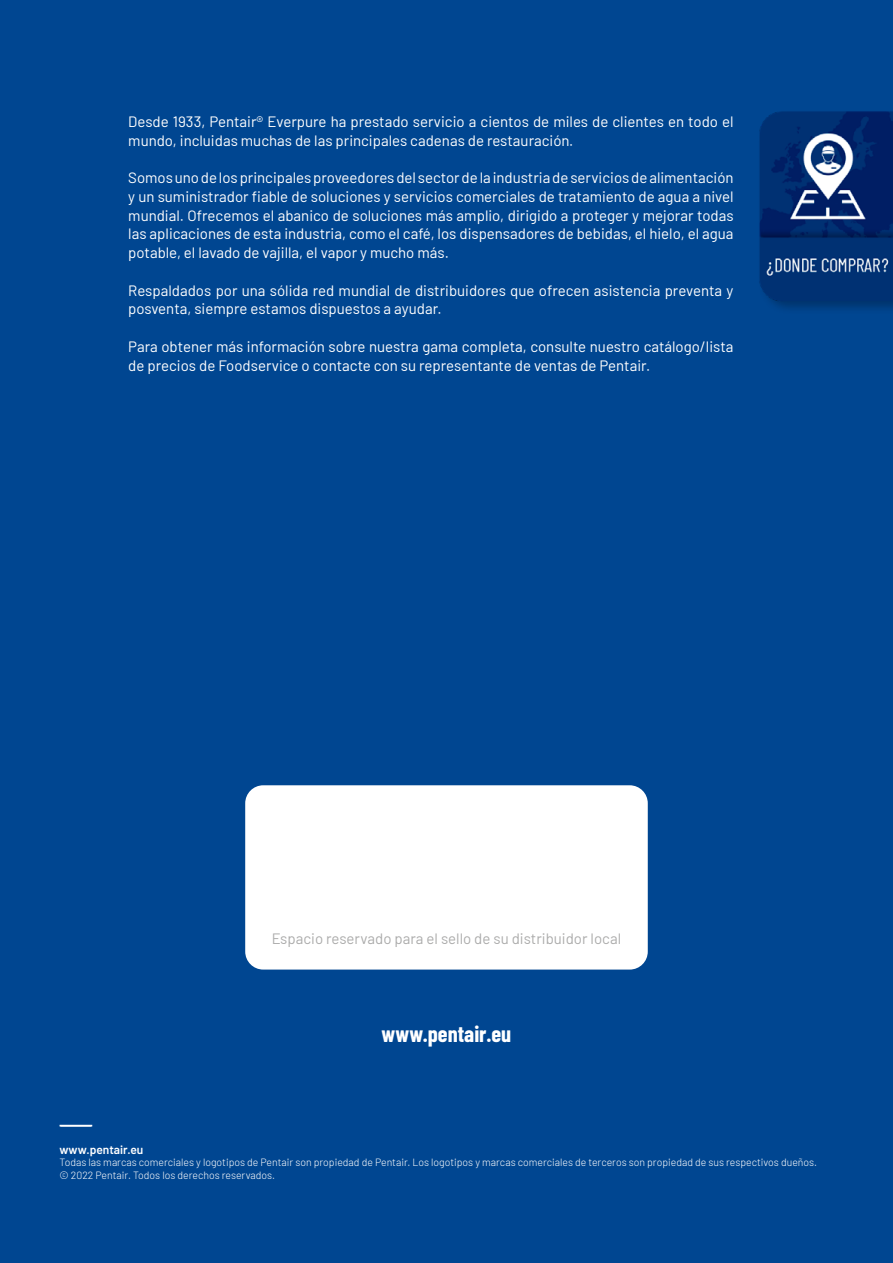
<style>
.page{position:relative;width:893px;height:1263px;background:#004691}
.page>*{position:absolute;margin:0;border:0;box-sizing:border-box;transform-origin:0 0}
.t1{font:700 22.5px "Barlow Condensed";color:#fff}
.t2{font:15px/18.8px "Barlow";color:#fff}
.t3{font:15px "Barlow";color:#575756}
.t4{font:600 12px "Barlow";color:#fff}
.t5{font:300 10.5px/12.6px "Barlow";color:#fff}
</style>
<div class="page">
<div style="left:60px;top:1125px;width:32px;height:1px;border:2px solid #fff"></div>
<div style="left:245px;top:785px;width:403px;height:184px;background:#fff;border-radius:18px"></div>
<div style="left:757px;top:109px;width:136px;height:206px;background:#000;opacity:.26"></div>
<img style="left:759px;top:112px;width:134px;height:190px">
<p class="t2" style="left:128px;top:111px;width:607px">Desde 1933, Pentair® Everpure ha prestado servicio a cientos de miles de clientes en todo el mundo, incluidas muchas de las principales cadenas de restauración.</p>
<p class="t2" style="left:128px;top:167px;width:607px;text-align:justify">Somos uno de los principales proveedores del sector de la industria de servicios de alimentación y un suministrador fiable de soluciones y servicios comerciales de tratamiento de agua a nivel mundial. Ofrecemos el abanico de soluciones más amplio, dirigido a proteger y mejorar todas las aplicaciones de esta industria, como el café, los dispensadores de bebidas, el hielo, el agua potable, el lavado de vajilla, el vapor y mucho más.</p>
<p class="t2" style="left:128px;top:280px;width:607px">Respaldados por una sólida red mundial de distribuidores que ofrecen asistencia preventa y posventa, siempre estamos dispuestos a ayudar.</p>
<p class="t2" style="left:128px;top:336px;width:607px">Para obtener más información sobre nuestra gama completa, consulte nuestro catálogo/lista de precios de Foodservice o contacte con su representante de ventas de Pentair.</p>
<p class="t3" style="left:271px;top:928px;width:351px">Espacio reservado para el sello de su distribuidor local</p>
<h1 class="t1" style="left:382px;top:1018px;width:131px">www.pentair.eu</h1>
<p class="t4" style="left:60px;top:1141px;width:85px">www.pentair.eu</p>
<p class="t5" style="left:60px;top:1155px;width:759px">Todas las marcas comerciales y logotipos de Pentair son propiedad de Pentair. Los logotipos y marcas comerciales de terceros son propiedad de sus respectivos dueños. © 2022 Pentair. Todos los derechos reservados.</p>
</div>
